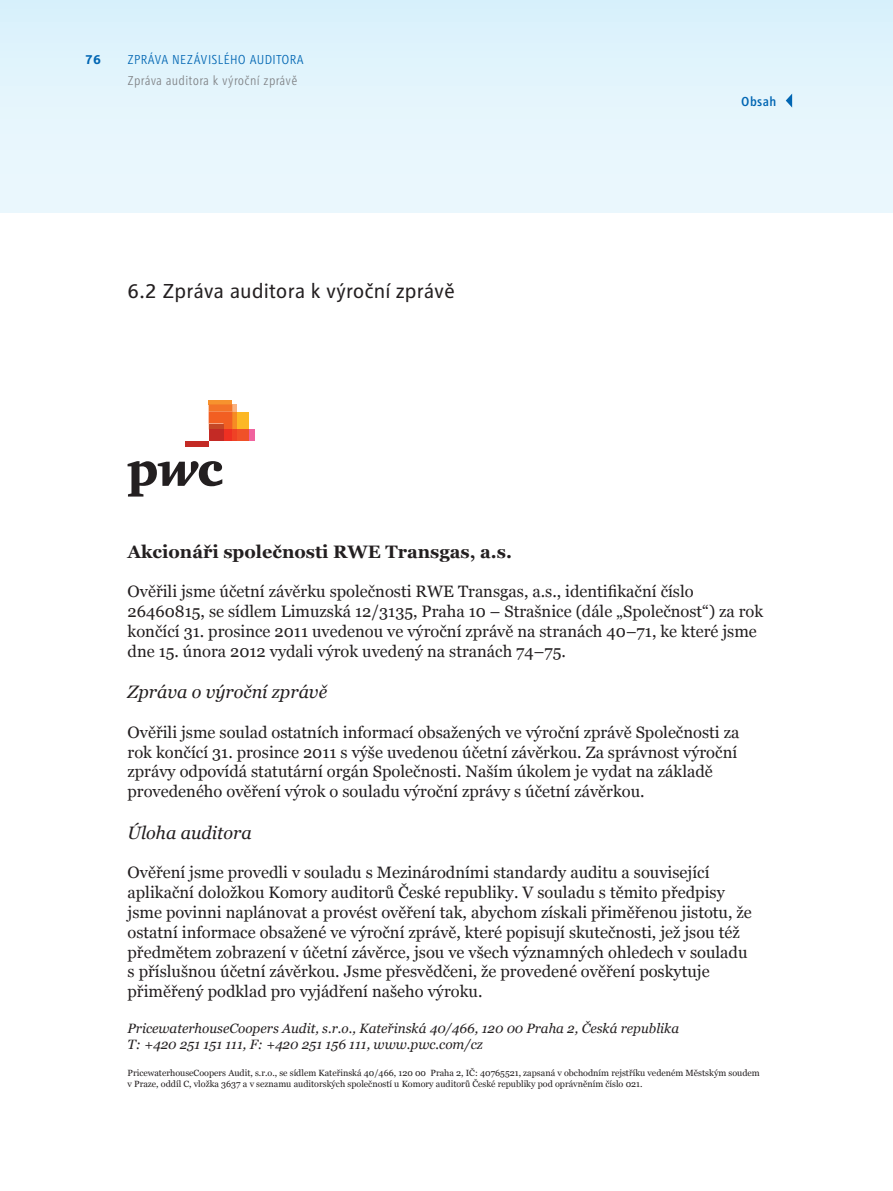
<style>
.page{position:relative;width:893px;height:1191px;background:#fff}
.page>*{position:absolute;margin:0;border:0;box-sizing:border-box;transform-origin:0 0}
.t1{font:21px "RWE Text";color:#231f20}
.t2{font:700 18px "Georgia";color:#231f20}
.t3{font:italic 18px "Georgia";color:#231f20}
.t4{font:16.5px/19.8px "Georgia";color:#231f20}
.t5{font:italic 13.5px/16.2px "Georgia";color:#231f20}
.t6{font:300 condensed 13.5px "RWE Text";letter-spacing:.02em;color:#808285}
.t7{font:300 condensed 13.5px "RWE Text";letter-spacing:.025em;color:#0166b3}
.t8{font:500 condensed 13.5px "RWE Text";letter-spacing:.03em;color:#0166b3}
.t9{font:700 13.5px "RWE Text";color:#0166b3}
.t10{font:9px/10.8px "Georgia";color:#231f20}
</style>
<div class="page">
<div style="left:0;top:0;width:893px;height:213px;background:linear-gradient(to right,#e4f5fc,#e4f5fc)"></div>
<svg style="left:128px;top:461px;width:94px;height:35px"></svg>
<div style="left:249px;top:429px;width:6px;height:12px;background:#f0639e"></div>
<div style="left:232px;top:404px;width:5px;height:8px;background:#f9b281"></div>
<hr style="left:209px;top:400px;width:23px;height:4px;background:#f7932e">
<div style="left:237px;top:412px;width:12px;height:17px;background:#fcb825"></div>
<div style="left:237px;top:429px;width:12px;height:12px;background:#f05128"></div>
<div style="left:232px;top:412px;width:5px;height:17px;background:#f68c24"></div>
<div style="left:232px;top:429px;width:5px;height:12px;background:#ef4225"></div>
<svg style="left:209px;top:404px;width:23px;height:25px"></svg>
<div style="left:223px;top:429px;width:9px;height:12px;background:#ee3022"></div>
<div style="left:209px;top:423px;width:14px;height:6px;background:#c54826"></div>
<div style="left:209px;top:429px;width:14px;height:12px;background:#c32a25"></div>
<div style="left:185px;top:441px;width:24px;height:6px;background:#c32a25"></div>
<svg style="left:786px;top:94px;width:6px;height:14px"></svg>
<p class="t9" style="left:85px;top:51px;width:18px">76</p>
<p class="t7" style="left:128px;top:52px;width:15px">Zpráv</p>
<p class="t7" style="left:162px;top:52px;width:19px">a nezáv</p>
<p class="t7" style="left:208px;top:52px;width:97px">islého auditora</p>
<p class="t6" style="left:128px;top:73px;width:171px">Zpráva auditora k výroční zprávě</p>
<p class="t1" style="left:128px;top:279px;width:329px">6.2 Zpráva auditora k výroční zprávě</p>
<p class="t8" style="left:741px;top:93px;width:37px">Obsah</p>
<p class="t2" style="left:128px;top:540px;width:386px">Akcionáři společnosti RWE Transgas, a.s.</p>
<p class="t4" style="left:128px;top:582px;width:637px">Ověřili jsme účetní závěrku společnosti RWE Transgas, a.s., identifikační číslo 26460815, se sídlem Limuzská 12/3135, Praha 10 – Strašnice (dále „Společnost“) za rok končící 31. prosince 2011 uvedenou ve výroční zprávě na stranách 40–71, ke které jsme dne 15. února 2012 vydali výrok uvedený na stranách 74–75.</p>
<p class="t3" style="left:128px;top:680px;width:201px">Zpráva o výroční zprávě</p>
<p class="t4" style="left:128px;top:722px;width:613px">Ověřili jsme soulad ostatních informací obsažených ve výroční zprávě Společnosti za rok končící 31. prosince 2011 s výše uvedenou účetní závěrkou. Za správnost výroční zprávy odpovídá statutární orgán Společnosti. Naším úkolem je vydat na základě provedeného ověření výrok o souladu výroční zprávy s účetní závěrkou.</p>
<p class="t3" style="left:128px;top:821px;width:126px">Úloha auditora</p>
<p class="t4" style="left:128px;top:863px;width:626px">Ověření jsme provedli v souladu s Mezinárodními standardy auditu a související aplikační doložkou Komory auditorů České republiky. V souladu s těmito předpisy jsme povinni naplánovat a provést ověření tak, abychom získali přiměřenou jistotu, že ostatní informace obsažené ve výroční zprávě, které popisují skutečnosti, jež jsou též předmětem zobrazení v účetní závěrce, jsou ve všech významných ohledech v souladu s příslušnou účetní závěrkou. Jsme přesvědčeni, že provedené ověření poskytuje přiměřený podklad pro vyjádření našeho výroku.</p>
<p class="t5" style="left:128px;top:1020px;width:553px">PricewaterhouseCoopers Audit, s.r.o., Kateřinská 40/466, 120 00 Praha 2, Česká republika<br>T: +420 251 151 111, F: +420 251 156 111, www.pwc.com/cz</p>
<p class="t10" style="left:128px;top:1068px;width:634px">PricewaterhouseCoopers Audit, s.r.o., se sídlem Kateřinská 40/466, 120 00 Praha 2, IČ: 40765521, zapsaná v obchodním rejstříku vedeném Městským soudem v Praze, oddíl C, vložka 3637 a v seznamu auditorských společností u Komory auditorů České republiky pod oprávněním číslo 021.</p>
</div>
